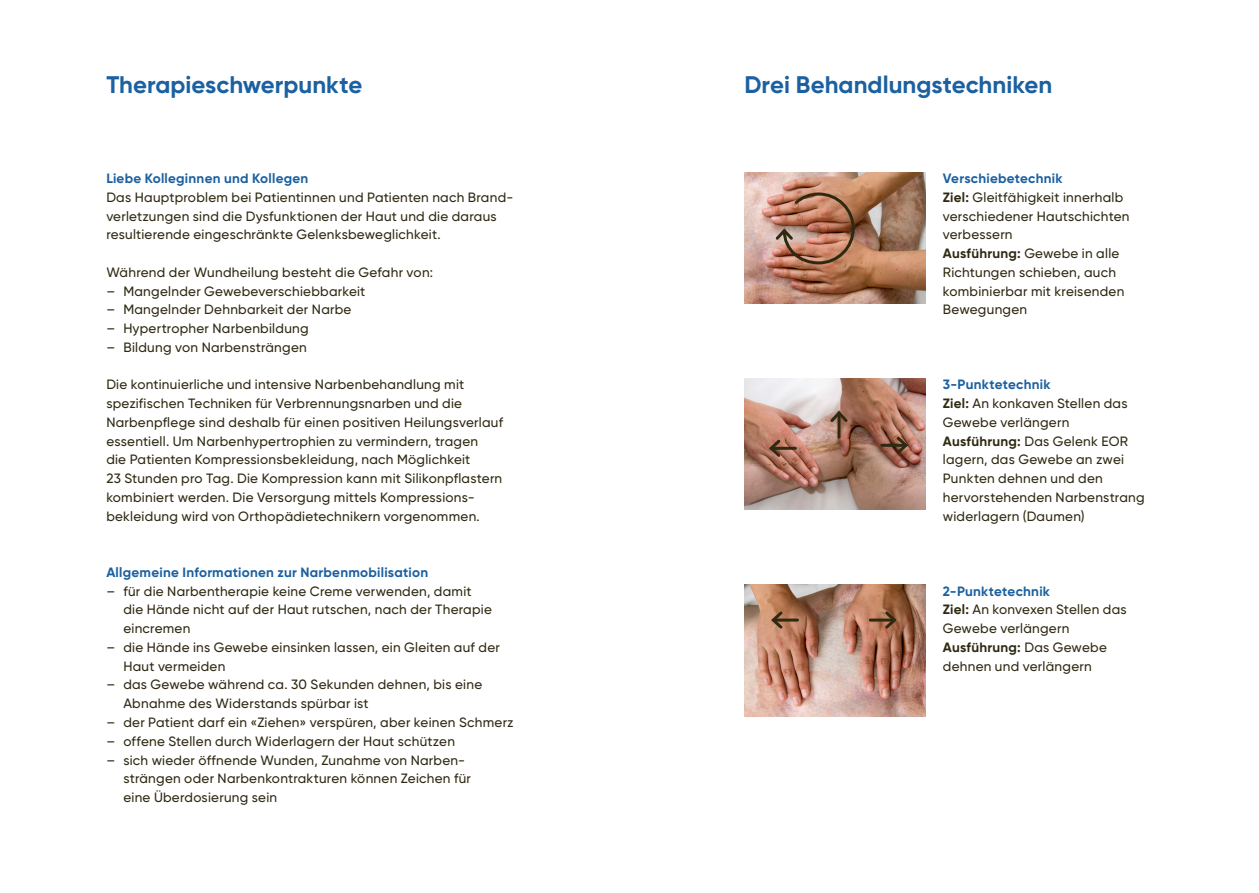
<style>
.page{position:relative;width:1259px;height:893px;background:#fff}
.page>*{position:absolute;margin:0;border:0;box-sizing:border-box;transform-origin:0 0}
.t1{font:700 24px "USZ Gilroy";color:#1b60a0}
.t2{font:500 13.5px/18.8px "USZ Gilroy";letter-spacing:.02em;color:#2f2912}
.t3{font:700 13.5px "USZ Gilroy";letter-spacing:.02em;color:#1b60a0}
.s1{font-weight:700;color:#1b60a0}
.s2{font-weight:700}
</style>
<div class="page">
<img style="left:744px;top:172px;width:182px;height:132px">
<img style="left:744px;top:585px;width:182px;height:131px">
<hr style="left:773px;top:619px;width:24px;height:3px;background:#2f2912">
<svg style="left:769px;top:609px;width:16px;height:22px"></svg>
<hr style="left:870px;top:619px;width:24px;height:3px;background:#2f2912">
<svg style="left:882px;top:609px;width:17px;height:22px"></svg>
<img style="left:744px;top:379px;width:182px;height:131px">
<hr style="left:881px;top:444px;width:25px;height:3px;background:#2f2912">
<svg style="left:894px;top:434px;width:16px;height:23px"></svg>
<hr style="left:837px;top:413px;width:3px;height:24px;background:#2f2912">
<svg style="left:827px;top:409px;width:23px;height:16px"></svg>
<hr style="left:771px;top:447px;width:24px;height:3px;background:#2f2912">
<svg style="left:767px;top:437px;width:16px;height:23px"></svg>
<img style="left:773px;top:191px;width:83px;height:75px">
<h1 class="t1" style="left:106px;top:70px;width:257px">Therapieschwerpunkte</h1>
<h1 class="t1" style="left:744px;top:70px;width:309px">Drei Behandlungstechniken</h1>
<p class="t3" style="left:106px;top:170px;width:204px">Liebe Kolleginnen und Kollegen</p>
<p class="t2" style="left:106px;top:188px;width:408px">Das Hauptproblem bei Patientinnen und Patienten nach Brand&shy;verletzungen sind die Dysfunktionen der Haut und die daraus resultierende eingeschränkte Gelenksbeweglichkeit.</p>
<p class="t2" style="left:106px;top:263px;width:328px">Während der Wundheilung besteht die Gefahr von:</p>
<p class="t2" style="left:106px;top:281px;width:260px">– Mangelnder Gewebeverschiebbarkeit</p>
<p class="t2" style="left:106px;top:300px;width:247px">– Mangelnder Dehnbarkeit der Narbe</p>
<p class="t2" style="left:106px;top:319px;width:204px">– Hypertropher Narbenbildung</p>
<p class="t2" style="left:106px;top:338px;width:202px">– Bildung von Narbensträngen</p>
<p class="t2" style="left:106px;top:375px;width:398px">Die kontinuierliche und intensive Narbenbehandlung mit spezifischen Techniken für Verbrennungsnarben und die Narbenpflege sind deshalb für einen positiven Heilungsverlauf essentiell. Um Narbenhypertrophien zu vermindern, tragen<br>die Patienten Kompressionsbekleidung, nach Möglichkeit<br>23 Stunden pro Tag. Die Kompression kann mit Silikonpflastern kombiniert werden. Die Versorgung mittels Kompressions&shy;bekleidung wird von Orthopädietechnikern vorgenommen.</p>
<p class="t3" style="left:106px;top:564px;width:323px">Allgemeine Informationen zur Narbenmobilisation</p>
<p class="t2" style="left:123px;top:581px;width:370px;text-indent:-17px">– für die Narbentherapie keine Creme verwenden, damit die Hände nicht auf der Haut rutschen, nach der Therapie eincremen</p>
<p class="t2" style="left:123px;top:638px;width:378px;text-indent:-17px">– die Hände ins Gewebe einsinken lassen, ein Gleiten auf der<br>Haut vermeiden</p>
<p class="t2" style="left:123px;top:675px;width:360px;text-indent:-17px">– das Gewebe während ca. 30 Sekunden dehnen, bis eine<br>Abnahme des Widerstands spürbar ist</p>
<p class="t2" style="left:106px;top:713px;width:409px">– der Patient darf ein «Ziehen» verspüren, aber keinen Schmerz</p>
<p class="t2" style="left:106px;top:731px;width:350px">– offene Stellen durch Widerlagern der Haut schützen</p>
<p class="t2" style="left:123px;top:750px;width:349px;text-indent:-17px">– sich wieder öffnende Wunden, Zunahme von Narben&shy;strängen oder Narbenkontrakturen können Zeichen für eine Überdosierung sein</p>
<p class="t2" style="left:943px;top:169px;width:188px"><span class="s1">Verschiebetechnik<br></span><span class="s2">Ziel:</span> Gleitfähigkeit innerhalb verschiedener Hautschichten verbessern<br><span class="s2">Ausführung:</span> Gewebe in alle<br>Richtungen schieben, auch kombinierbar mit kreisenden<br>Bewegungen</p>
<p class="t2" style="left:943px;top:375px;width:203px"><span class="s1">3-Punktetechnik<br></span><span class="s2">Ziel:</span> An konkaven Stellen das<br>Gewebe verlängern<br><span class="s2">Ausführung:</span> Das Gelenk EOR lagern, das Gewebe an zwei<br>Punkten dehnen und den hervorstehenden Narbenstrang widerlagern (Daumen)</p>
<p class="t2" style="left:943px;top:581px;width:185px"><span class="s1">2-Punktetechnik<br></span><span class="s2">Ziel:</span> An konvexen Stellen das<br>Gewebe verlängern<br><span class="s2">Ausführung:</span> Das Gewebe dehnen und verlängern</p>
</div>
